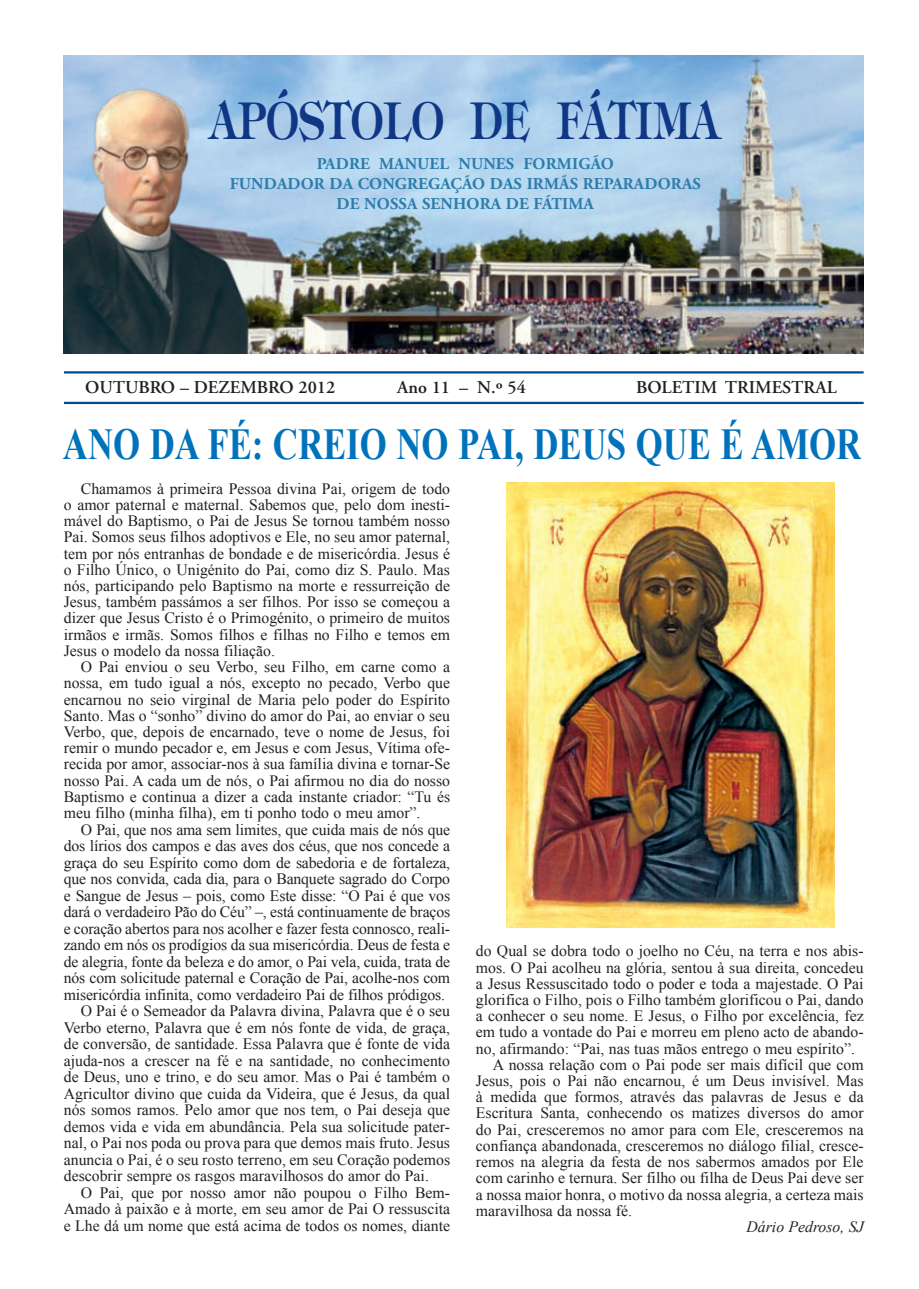
<style>
.page{position:relative;width:919px;height:1289px;background:#fff}
.page>*{position:absolute;margin:0;border:0;box-sizing:border-box;transform-origin:0 0}
.t1{font:600 51px "Tiffany Std";color:#103785;scale:.77 1}
.t2{font:700 44.1px "Times New Roman";color:#0072bc;scale:.79 1}
.t3{font:600 18px "Adobe Garamond Pro";color:#231f20}
.t4{font:700 16.5px/19.8px "Adobe Garamond Pro";letter-spacing:.01em;color:#2b7dab;text-align:center}
.t5{font:15.75px/16.2px "Times New Roman";color:#231f20;text-align:justify}
.t6{font:italic 15.75px "Times New Roman";color:#231f20}
</style>
<div class="page">
<hr style="left:64px;top:402px;width:799px;height:2px;background:#004b8e">
<hr style="left:64px;top:371px;width:799px;height:2px;background:#004b8e">
<img style="left:64px;top:55px;width:799px;height:298px">
<img style="left:64px;top:61px;width:185px;height:292px">
<img style="left:507px;top:483px;width:327px;height:444px">
<h1 class="t1" style="left:210px;top:88px;width:663px">APÓSTOLO DE FÁTIMA</h1>
<p class="t4" style="left:230px;top:154px;width:472px">PADRE MANUEL NUNES FORMIGÃO<br>FUNDADOR DA CONGREGAÇÃO DAS IRMÃS REPARADORAS<br>DE NOSSA SENHORA DE FÁTIMA</p>
<p class="t3" style="left:85px;top:376px;width:252px">OUTUBRO – DEZEMBRO 2012</p>
<p class="t3" style="left:397px;top:376px;width:130px">Ano 11 – N.º 54</p>
<p class="t3" style="left:636px;top:376px;width:202px">BOLETIM TRIMESTRAL</p>
<h2 class="t2" style="left:63px;top:429px;width:1011px">ANO DA FÉ: CREIO NO PAI, DEUS QUE É AMOR</h2>
<p class="t5" style="left:64px;top:482px;width:388px;text-indent:17px">Chamamos à primeira Pessoa divina Pai, origem de todo o amor paternal e maternal. Sabemos que, pelo dom inesti&shy;mável do Baptismo, o Pai de Jesus Se tornou também nosso Pai. Somos seus filhos adoptivos e Ele, no seu amor paternal, tem por nós entranhas de bondade e de misericórdia. Jesus é o Filho Único, o Unigénito do Pai, como diz S. Paulo. Mas nós, participando pelo Baptismo na morte e ressurreição de Jesus, também passámos a ser filhos. Por isso se começou a dizer que Jesus Cristo é o Primogénito, o primeiro de muitos irmãos e irmãs. Somos filhos e filhas no Filho e temos em Jesus o modelo da nossa filiação.</p>
<p class="t5" style="left:64px;top:660px;width:388px;text-indent:17px">O Pai enviou o seu Verbo, seu Filho, em carne como a nossa, em tudo igual a nós, excepto no pecado, Verbo que encarnou no seio virginal de Maria pelo poder do Espírito Santo. Mas o “sonho” divino do amor do Pai, ao enviar o seu Verbo, que, depois de encarnado, teve o nome de Jesus, foi remir o mundo pecador e, em Jesus e com Jesus, Vítima ofe&shy;recida por amor, associar-nos à sua família divina e tornar-Se nosso Pai. A cada um de nós, o Pai afirmou no dia do nosso Baptismo e continua a dizer a cada instante criador: “Tu és meu filho (minha filha), em ti ponho todo o meu amor”.</p>
<p class="t5" style="left:81px;top:822px;width:371px">O Pai, que nos ama sem limites, que cuida mais de nós que</p>
<p class="t5" style="left:64px;top:839px;width:388px">dos lírios dos campos e das aves dos céus, que nos concede a</p>
<p class="t5" style="left:64px;top:855px;width:388px">graça do seu Espírito como dom de sabedoria e de fortaleza,</p>
<p class="t5" style="left:64px;top:872px;width:388px">que nos convida, cada dia, para o Banquete sagrado do Corpo</p>
<p class="t5" style="left:64px;top:888px;width:388px">e Sangue de Jesus – pois, como Este disse: “O Pai é que vos</p>
<p class="t5" style="left:64px;top:905px;width:388px">dará o verdadeiro Pão do Céu” –, está continuamente de braços</p>
<p class="t5" style="left:64px;top:921px;width:388px">e coração abertos para nos acolher e fazer festa connosco, reali-</p>
<p class="t5" style="left:64px;top:938px;width:388px">zando em nós os prodígios da sua misericórdia. Deus de festa e</p>
<p class="t5" style="left:64px;top:954px;width:388px">de alegria, fonte da beleza e do amor, o Pai vela, cuida, trata de</p>
<p class="t5" style="left:64px;top:971px;width:388px">nós com solicitude paternal e Coração de Pai, acolhe-nos com</p>
<p class="t5" style="left:64px;top:987px;width:383px">misericórdia infinita, como verdadeiro Pai de filhos pródigos.</p>
<p class="t5" style="left:81px;top:1004px;width:371px">O Pai é o Semeador da Palavra divina, Palavra que é o seu</p>
<p class="t5" style="left:64px;top:1020px;width:388px">Verbo eterno, Palavra que é em nós fonte de vida, de graça,</p>
<p class="t5" style="left:64px;top:1037px;width:388px">de conversão, de santidade. Essa Palavra que é fonte de vida</p>
<p class="t5" style="left:64px;top:1053px;width:388px">ajuda-nos a crescer na fé e na santidade, no conhecimento</p>
<p class="t5" style="left:64px;top:1070px;width:388px">de Deus, uno e trino, e do seu amor. Mas o Pai é também o</p>
<p class="t5" style="left:64px;top:1086px;width:388px">Agricultor divino que cuida da Videira, que é Jesus, da qual</p>
<p class="t5" style="left:64px;top:1103px;width:388px">nós somos ramos. Pelo amor que nos tem, o Pai deseja que</p>
<p class="t5" style="left:64px;top:1119px;width:388px">demos vida e vida em abundância. Pela sua solicitude pater-</p>
<p class="t5" style="left:64px;top:1136px;width:388px">nal, o Pai nos poda ou prova para que demos mais fruto. Jesus</p>
<p class="t5" style="left:64px;top:1152px;width:388px">anuncia o Pai, é o seu rosto terreno, em seu Coração podemos</p>
<p class="t5" style="left:64px;top:1169px;width:366px">descobrir sempre os rasgos maravilhosos do amor do Pai.</p>
<p class="t5" style="left:81px;top:1185px;width:371px">O Pai, que por nosso amor não poupou o Filho Bem-</p>
<p class="t5" style="left:64px;top:1202px;width:388px">Amado à paixão e à morte, em seu amor de Pai O ressuscita</p>
<p class="t5" style="left:64px;top:1218px;width:388px">e Lhe dá um nome que está acima de todos os nomes, diante</p>
<p class="t5" style="left:476px;top:944px;width:389px">do Qual se dobra todo o joelho no Céu, na terra e nos abis-</p>
<p class="t5" style="left:476px;top:960px;width:389px">mos. O Pai acolheu na glória, sentou à sua direita, concedeu</p>
<p class="t5" style="left:476px;top:976px;width:389px">a Jesus Ressuscitado todo o poder e toda a majestade. O Pai</p>
<p class="t5" style="left:476px;top:993px;width:389px">glorifica o Filho, pois o Filho também glorificou o Pai, dando</p>
<p class="t5" style="left:476px;top:1009px;width:389px">a conhecer o seu nome. E Jesus, o Filho por excelência, fez</p>
<p class="t5" style="left:476px;top:1025px;width:389px">em tudo a vontade do Pai e morreu em pleno acto de abando-</p>
<p class="t5" style="left:476px;top:1041px;width:380px">no, afirmando: “Pai, nas tuas mãos entrego o meu espírito”.</p>
<p class="t5" style="left:493px;top:1057px;width:372px">A nossa relação com o Pai pode ser mais difícil que com</p>
<p class="t5" style="left:476px;top:1074px;width:389px">Jesus, pois o Pai não encarnou, é um Deus invisível. Mas</p>
<p class="t5" style="left:476px;top:1090px;width:389px">à medida que formos, através das palavras de Jesus e da</p>
<p class="t5" style="left:476px;top:1106px;width:389px">Escritura Santa, conhecendo os matizes diversos do amor</p>
<p class="t5" style="left:476px;top:1122px;width:389px">do Pai, cresceremos no amor para com Ele, cresceremos na</p>
<p class="t5" style="left:476px;top:1138px;width:389px">confiança abandonada, cresceremos no diálogo filial, cresce-</p>
<p class="t5" style="left:476px;top:1155px;width:389px">remos na alegria da festa de nos sabermos amados por Ele</p>
<p class="t5" style="left:476px;top:1171px;width:389px">com carinho e ternura. Ser filho ou filha de Deus Pai deve ser</p>
<p class="t5" style="left:476px;top:1187px;width:389px">a nossa maior honra, o motivo da nossa alegria, a certeza mais</p>
<p class="t5" style="left:476px;top:1203px;width:158px">maravilhosa da nossa fé.</p>
<p class="t6" style="left:746px;top:1220px;width:119px">Dário Pedroso, SJ</p>
</div>
